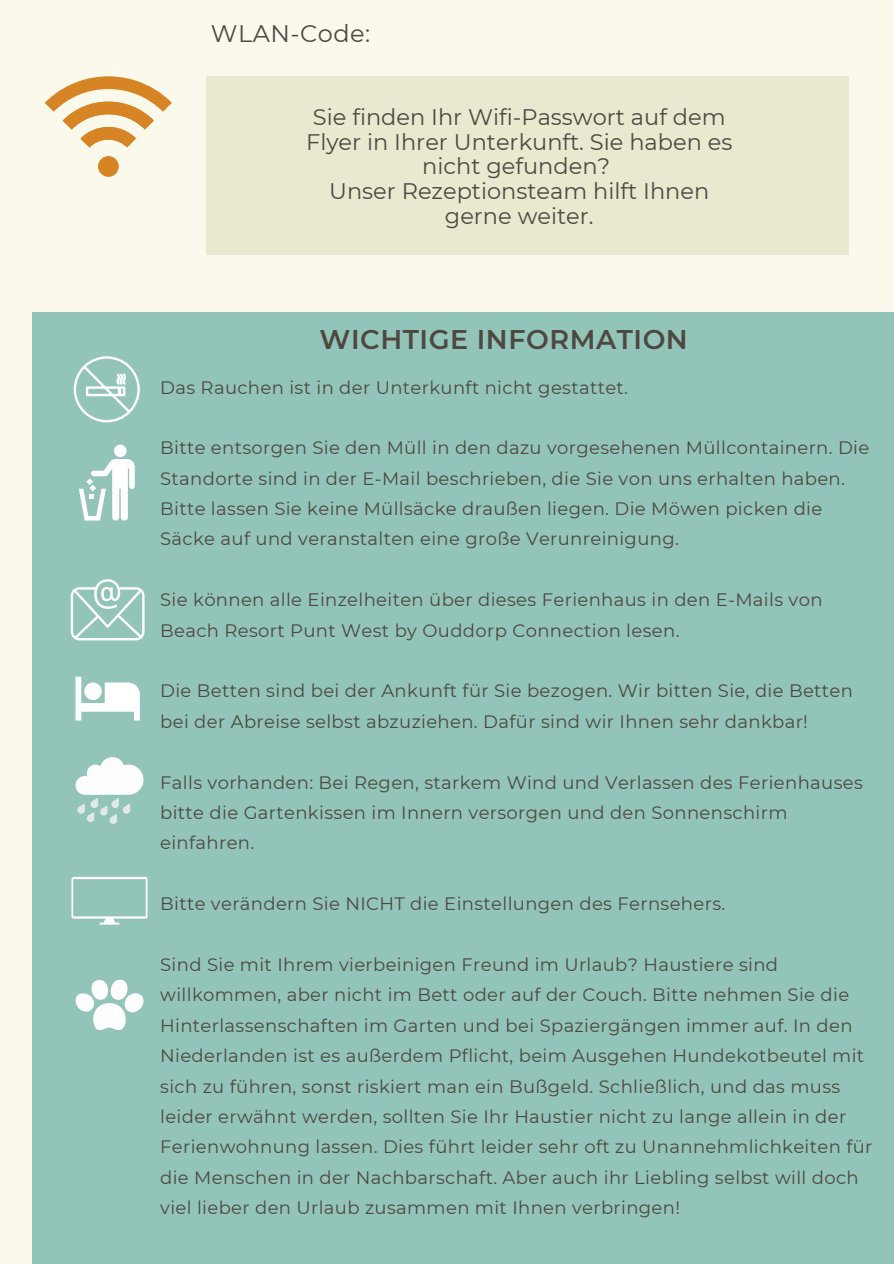
<style>
.page{position:relative;width:894px;height:1264px;background:#fff}
.page>*{position:absolute;margin:0;border:0;box-sizing:border-box;transform-origin:0 0}
.t1{font:600 27px "Montserrat";letter-spacing:.02em;color:#4e4840}
.t2{font:24px "Montserrat";letter-spacing:.02em;color:#4e4840}
.t3{font:22.5px/24.8px "Montserrat";color:#4e4840;text-align:center}
.t4{font:18px/30.3px "Montserrat";letter-spacing:.02em;color:#4e4840}
</style>
<div class="page">
<div style="left:0;top:0;width:893px;height:1263px;background:#fbf8ec"></div>
<div style="left:32px;top:312px;width:861px;height:951px;background:#92c4b9"></div>
<svg style="left:74px;top:356px;width:66px;height:66px"></svg>
<svg style="left:75px;top:676px;width:65px;height:44px"></svg>
<div style="left:114px;top:444px;width:13px;height:13px;background:#fff;border-radius:50%"></div>
<svg style="left:79px;top:459px;width:56px;height:62px"></svg>
<svg style="left:75px;top:757px;width:68px;height:67px"></svg>
<svg style="left:71px;top:579px;width:73px;height:61px"></svg>
<svg style="left:75px;top:979px;width:68px;height:50px"></svg>
<svg style="left:71px;top:876px;width:76px;height:48px"></svg>
<div style="left:206px;top:76px;width:642px;height:179px;background:#ebe8d0"></div>
<svg style="left:45px;top:76px;width:127px;height:100px"></svg>
<div style="left:98px;top:156px;width:20px;height:20px;background:#d78424;border-radius:50%"></div>
<p class="t2" style="left:211px;top:18px;width:161px">WLAN-Code:</p>
<p class="t3" style="left:306px;top:104px;width:427px">Sie finden Ihr Wifi-Passwort auf dem<br>Flyer in Ihrer Unterkunft. Sie haben es nicht gefunden?<br>Unser Rezeptionsteam hilft Ihnen gerne weiter.</p>
<p class="t1" style="left:319px;top:323px;width:369px">WICHTIGE INFORMATION</p>
<h2 class="t4" style="left:160px;top:372px;width:469px">Das Rauchen ist in der Unterkunft nicht gestattet.</h2>
<p class="t4" style="left:160px;top:432px;width:710px">Bitte entsorgen Sie den Müll in den dazu vorgesehenen Müllcontainern. Die Standorte sind in der E-Mail beschrieben, die Sie von uns erhalten haben.<br>Bitte lassen Sie keine Müllsäcke draußen liegen. Die Möwen picken die Säcke auf und veranstalten eine große Verunreinigung.</p>
<h2 class="t4" style="left:160px;top:584px;width:663px">Sie können alle Einzelheiten über dieses Ferienhaus in den E-Mails von<br>Beach Resort Punt West by Ouddorp Connection lesen.</h2>
<h1 class="t4" style="left:160px;top:675px;width:694px">Die Betten sind bei der Ankunft für Sie bezogen. Wir bitten Sie, die Betten bei der Abreise selbst abzuziehen. Dafür sind wir Ihnen sehr dankbar!</h1>
<p class="t4" style="left:160px;top:767px;width:704px">Falls vorhanden: Bei Regen, starkem Wind und Verlassen des Ferienhauses bitte die Gartenkissen im Innern versorgen und den Sonnenschirm einfahren.</p>
<p class="t4" style="left:160px;top:888px;width:566px">Bitte verändern Sie NICHT die Einstellungen des Fernsehers.</p>
<p class="t4" style="left:160px;top:949px;width:713px">Sind Sie mit Ihrem vierbeinigen Freund im Urlaub? Haustiere sind willkommen, aber nicht im Bett oder auf der Couch. Bitte nehmen Sie die Hinterlassenschaften im Garten und bei Spaziergängen immer auf. In den Niederlanden ist es außerdem Pflicht, beim Ausgehen Hundekotbeutel mit sich zu führen, sonst riskiert man ein Bußgeld. Schließlich, und das muss leider erwähnt werden, sollten Sie Ihr Haustier nicht zu lange allein in der Ferienwohnung lassen. Dies führt leider sehr oft zu Unannehmlichkeiten für die Menschen in der Nachbarschaft. Aber auch ihr Liebling selbst will doch viel lieber den Urlaub zusammen mit Ihnen verbringen!</p>
</div>
